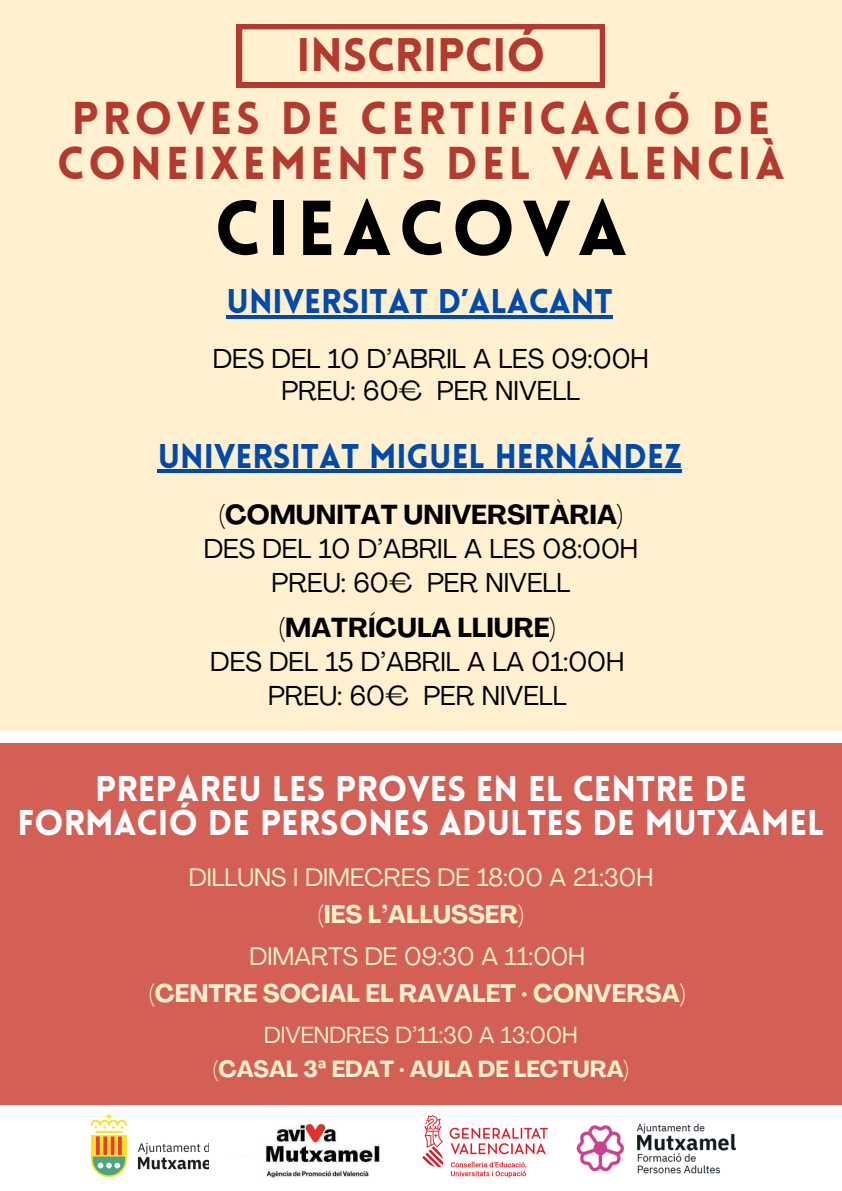
<style>
.page{position:relative;width:842px;height:1191px;background:#fff}
.page>*{position:absolute;margin:0;border:0;box-sizing:border-box;transform-origin:0 0}
.t1{font:900 76px "Lovelo";letter-spacing:.09em;color:#000}
.t2{font:900 46px "Lovelo";color:#b53a2e}
.t3{font:900 45px/45px "Lovelo";letter-spacing:.09em;color:#b53a2e;text-align:center}
.t4{font:900 35px/34.5px "Lovelo";color:#fff;text-align:center}
.t5{font:900 33.6px "Lovelo";color:#004aad}
.t6{font:27px/34.5px "Agrandir";color:#000;text-align:center}
.t7{font:700 25px/36.8px "Agrandir";color:#fff1cf;text-align:center}
.t8{font:25px/36.8px "Agrandir";color:#fff1cf;text-align:center}
.t9{font:700 23px "Agrandir";color:#fff1cf}
.t10{font:23px "Agrandir";color:#fff1cf}
.s1{font-weight:700}
.s2{font-weight:400}
.s3{font-family:"Noto Sans"}
</style>
<div class="page">
<img style="left:62px;top:1104px;width:147px;height:74px">
<img style="left:209px;top:1104px;width:183px;height:74px">
<img style="left:392px;top:1104px;width:142px;height:74px">
<img style="left:534px;top:1104px;width:246px;height:70px">
<div style="left:0;top:0;width:842px;height:730px;background:#fff1cf"></div>
<svg style="left:237px;top:24px;width:368px;height:63px"></svg>
<hr style="left:226px;top:315px;width:387px;height:3px;background:#004aad">
<hr style="left:158px;top:470px;width:524px;height:3px;background:#004aad">
<div style="left:0;top:743px;width:842px;height:361px;background:#d46055"></div>
<h4 class="t2" style="left:296px;top:36px;width:250px">INSCRIPCIÓ</h4>
<h5 class="t3" style="left:57px;top:100px;width:729px">PROVES DE CERTIFICACIÓ DE<br>CONEIXEMENTS DEL VALENCIÀ</h5>
<p class="t1" style="left:215px;top:198px;width:414px">CIEACOVA</p>
<h5 class="t5" style="left:226px;top:287px;width:388px">UNIVERSITAT D’ALACANT</h5>
<h5 class="t6" style="left:213px;top:344px;width:437px">DES DEL 10 D’ABRIL A LES 09:00H</h5>
<h5 class="t6" style="left:281px;top:376px;width:300px">PREU: 60€ PER NIVELL</h5>
<h5 class="t5" style="left:158px;top:442px;width:526px">UNIVERSITAT MIGUEL HERNÁNDEZ</h5>
<h5 class="t6" style="left:204px;top:499px;width:436px"><span class="s1">(COMUNITAT UNIVERSITÀRIA)<br></span>DES DEL 10 D’ABRIL A LES 08:00H</h5>
<h4 class="t6" style="left:272px;top:568px;width:300px">PREU: 60€ PER NIVELL</h4>
<h5 class="t6" style="left:210px;top:612px;width:416px"><span class="s1">(MATRÍCULA LLIURE)<br></span>DES DEL 15 D’ABRIL A LA 01:00H</h5>
<h5 class="t6" style="left:268px;top:681px;width:300px">PREU: 60€ PER NIVELL</h5>
<p class="t4" style="left:18px;top:774px;width:808px">PREPAREU LES PROVES EN EL CENTRE DE<br>FORMACIÓ DE PERSONES ADULTES DE MUTXAMEL</p>
<p class="t8" style="left:189px;top:861px;width:466px">DILLUNS I DIMECRES DE 18:00 A 21:30H <span class="s1">(IES L’ALLUSSER)</span></p>
<p class="t7" style="left:149px;top:940px;width:538px"><span class="s2">DIMARTS DE 09:30 A 11:00H<br></span>(CENTRE SOCIAL EL RAVALET · CONVERSA)</p>
<p class="t10" style="left:264px;top:1025px;width:315px">DIVENDRES D’11:30 A 13:00H</p>
<p class="t9" style="left:213px;top:1059px;width:417px">(CASAL 3<span class="s3">ª</span> EDAT · AULA DE LECTURA)</p>
</div>
